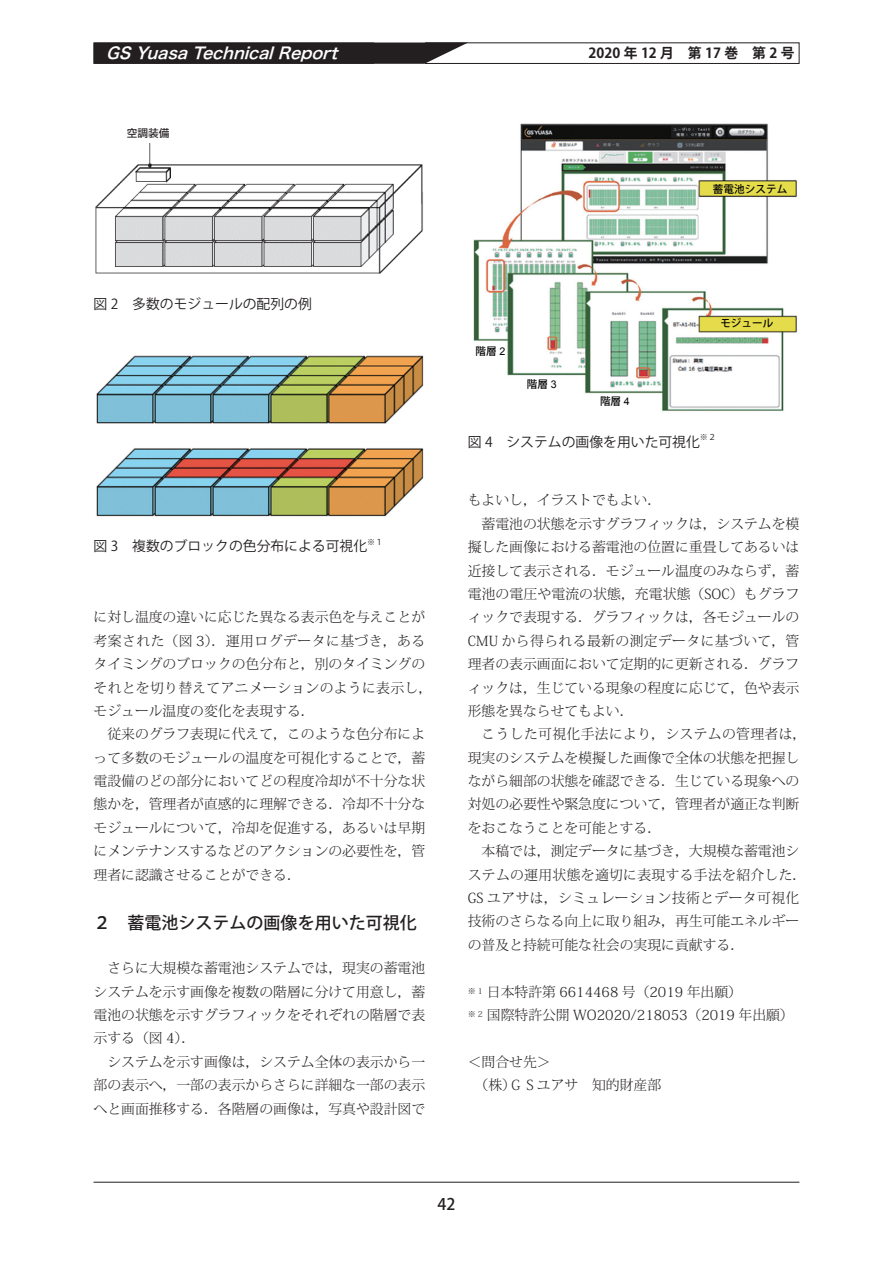
<style>
.page{position:relative;width:893px;height:1263px;background:#fff}
.page>*{position:absolute;margin:0;border:0;box-sizing:border-box;transform-origin:0 0}
.t1{font:500 16.95px "Koz Go Pr 6 N";color:#231f20}
.t2{font:italic 15.9px "Hira Kaku Pro W6";color:#fff}
.t3{font:500 15.9px "Koz Go Pr 6 N";color:#231f20}
.t4{font:300 13.8px/23.4px "Koz Min Pr 6 N";color:#231f20}
.t5{font:13.8px "Koz Go Pr 6 N";color:#231f20}
.t6{font:300 13.8px "Koz Min Pr 6 N";letter-spacing:.03em;color:#231f20}
.t7{font:300 13.8px "Koz Min Pr 6 N";letter-spacing:.025em;color:#231f20}
.t8{font:700 13.8px "Koz Go Pr 6 N";color:#231f20}
.t9{font:500 10.65px "Koz Go Pr 6 N";color:#030303}
.t10{font:500 10.65px "Koz Go Pr 6 N";color:#231f20}
.t11{font:8.1px "Koz Go Pr 6 N";color:#231f20}
.s1{font-family:"Arial";font-weight:400}
</style>
<div class="page">
<hr style="left:94px;top:1182px;width:705px;height:1px;background:#231f20">
<div style="left:97px;top:43px;width:366px;height:21px;background:#231f20"></div>
<div style="left:94px;top:43px;width:280px;height:21px;border:2px solid #231f20"></div>
<div style="left:425px;top:43px;width:374px;height:21px;border:1px solid #231f20"></div>
<img style="left:96px;top:355px;width:328px;height:162px">
<img style="left:473px;top:123px;width:324px;height:288px">
<img style="left:95px;top:143px;width:328px;height:131px">
<p class="t2" style="left:106px;top:39px;width:240px">GSYuasaTechnicalReport</p>
<p class="t8" style="left:589px;top:46px;width:207px">2020 年 12 月　第 17 巻　第 2 号</p>
<p class="t10" style="left:127px;top:127px;width:44px">空調装備</p>
<p class="t9" style="left:713px;top:183px;width:76px">蓄電池システム</p>
<p class="t5" style="left:94px;top:296px;width:220px">図 2　多数のモジュールの配列の例</p>
<p class="t5" style="left:94px;top:539px;width:275px">図 3　複数のブロックの色分布による可視化</p>
<p class="t11" style="left:367px;top:537px;width:18px">※１</p>
<p class="t4" style="left:94px;top:606px;width:340px">に対し温度の違いに応じた異なる表示色を与えことが考案された（図 3）．運用ログデータに基づき，あるタイミングのブロックの色分布と，別のタイミングのそれとを切り替えてアニメーションのように表示し，モジュール温度の変化を表現する．</p>
<p class="t4" style="left:94px;top:723px;width:333px;text-align:justify;text-indent:14px">従来のグラフ表現に代えて，このような色分布によって多数のモジュールの温度を可視化することで，蓄電設備のどの部分においてどの程度冷却が不十分な状態かを，管理者が直感的に理解できる．冷却不十分なモジュールについて，冷却を促進する，あるいは早期にメンテナンスするなどのアクションの必要性を，管理者に認識させることができる．</p>
<p class="t1" style="left:94px;top:913px;width:325px">２　蓄電池システムの画像を用いた可視化</p>
<p class="t4" style="left:94px;top:957px;width:333px;text-align:justify;text-indent:14px">さらに大規模な蓄電池システムでは，現実の蓄電池システムを示す画像を複数の階層に分けて用意し，蓄電池の状態を示すグラフィックをそれぞれの階層で表示する（図 4）．</p>
<p class="t4" style="left:94px;top:1050px;width:333px;text-align:justify;text-indent:14px">システムを示す画像は，システム全体の表示から一部の表示へ，一部の表示からさらに詳細な一部の表示へと画面推移する．各階層の画像は，写真や設計図で</p>
<p class="t9" style="left:475px;top:345px;width:31px">階層 <span class="s1">2</span></p>
<p class="t9" style="left:527px;top:378px;width:31px">階層 <span class="s1">3</span></p>
<p class="t9" style="left:600px;top:395px;width:31px">階層 <span class="s1">4</span></p>
<p class="t9" style="left:720px;top:317px;width:55px">モジュール</p>
<p class="t5" style="left:468px;top:434px;width:234px">図 4　システムの画像を用いた可視化</p>
<p class="t11" style="left:700px;top:433px;width:18px">※２</p>
<p class="t4" style="left:468px;top:489px;width:195px">もよいし，イラストでもよい．</p>
<p class="t4" style="left:482px;top:512px;width:319px">蓄電池の状態を示すグラフィックは，システムを模</p>
<p class="t4" style="left:468px;top:536px;width:333px">擬した画像における蓄電池の位置に重畳してあるいは</p>
<p class="t4" style="left:468px;top:559px;width:333px">近接して表示される．モジュール温度のみならず，蓄</p>
<p class="t4" style="left:468px;top:582px;width:333px">電池の電圧や電流の状態，充電状態（SOC）もグラフ</p>
<p class="t4" style="left:468px;top:606px;width:333px">ィックで表現する．グラフィックは，各モジュールの</p>
<p class="t6" style="left:468px;top:633px;width:333px">CMU から得られる最新の測定データに基づいて，管</p>
<p class="t4" style="left:468px;top:653px;width:333px">理者の表示画面において定期的に更新される．グラフ</p>
<p class="t4" style="left:468px;top:676px;width:333px">ィックは，生じている現象の程度に応じて，色や表示</p>
<p class="t4" style="left:468px;top:699px;width:167px">形態を異ならせてもよい．</p>
<p class="t7" style="left:482px;top:726px;width:326px">こうした可視化手法により，システムの管理者は，</p>
<p class="t4" style="left:468px;top:746px;width:333px">現実のシステムを模擬した画像で全体の状態を把握し</p>
<p class="t4" style="left:468px;top:770px;width:333px">ながら細部の状態を確認できる．生じている現象への</p>
<p class="t4" style="left:468px;top:793px;width:333px">対処の必要性や緊急度について，管理者が適正な判断</p>
<p class="t4" style="left:468px;top:816px;width:195px">をおこなうことを可能とする．</p>
<p class="t4" style="left:482px;top:840px;width:319px">本稿では，測定データに基づき，大規模な蓄電池シ</p>
<p class="t7" style="left:468px;top:867px;width:340px">ステムの運用状態を適切に表現する手法を紹介した．</p>
<p class="t6" style="left:468px;top:890px;width:333px">GS ユアサは，シミュレーション技術とデータ可視化</p>
<p class="t4" style="left:468px;top:910px;width:333px">技術のさらなる向上に取り組み，再生可能エネルギー</p>
<p class="t4" style="left:468px;top:933px;width:278px">の普及と持続可能な社会の実現に貢献する．</p>
<p class="t4" style="left:468px;top:980px;width:328px"><sup>※</sup> <sup>1</sup> 日本特許第 6614468 号（2019 年出願）<br><sup>※</sup> <sup>2</sup> 国際特許公開 WO2020/218053（2019 年出願）</p>
<p class="t4" style="left:475px;top:1050px;width:188px;text-indent:-7px">＜問合せ先＞<br>（株）ＧＳユアサ　知的財産部</p>
<p class="t3" style="left:437px;top:1195px;width:19px">42</p>
</div>
